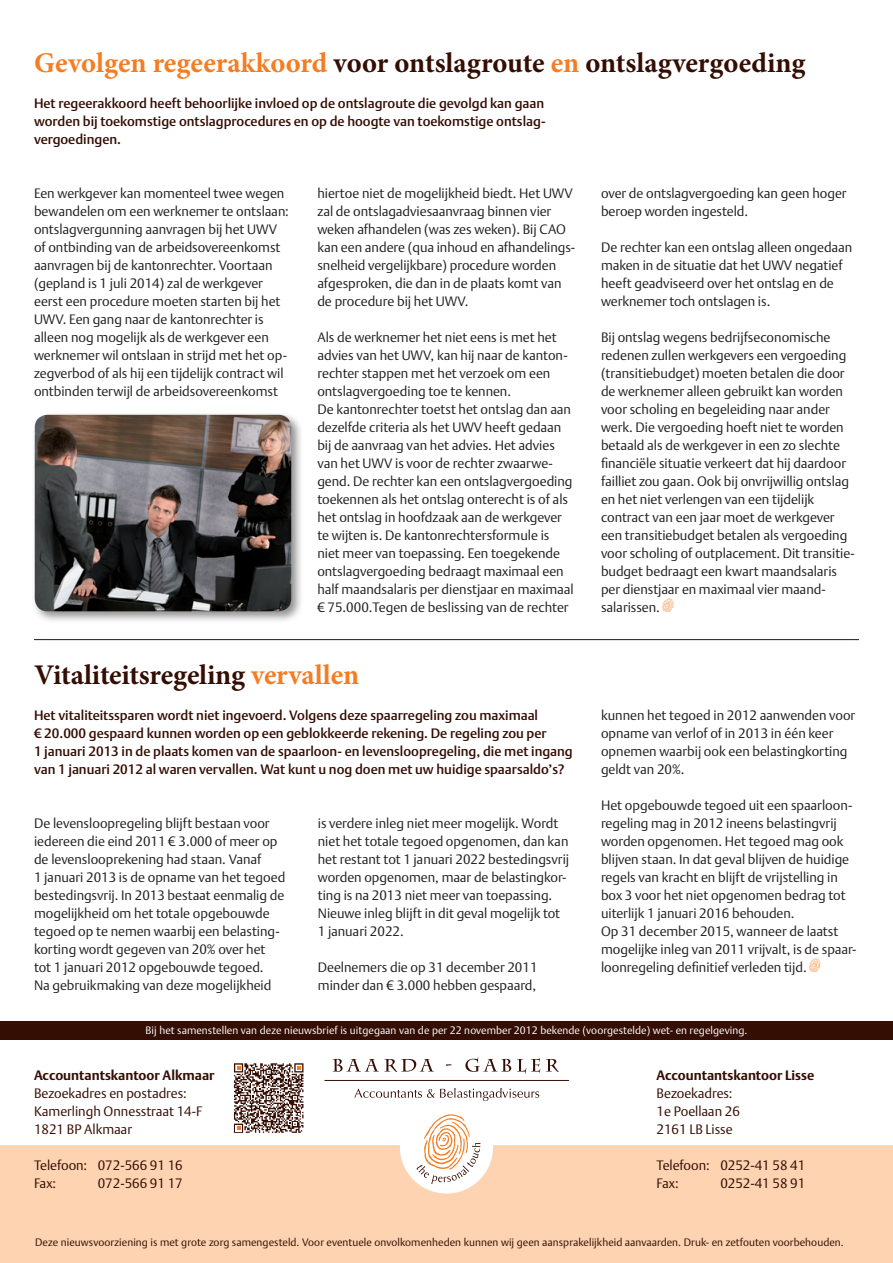
<style>
.page{position:relative;width:893px;height:1263px;background:#fff}
.page>*{position:absolute;margin:0;border:0;box-sizing:border-box;transform-origin:0 0}
.t1{font:700 28.5px "Minion Pro";letter-spacing:-.005em;color:#340d03}
.t2{font:300 13.5px/18px "DTL Argo T";color:#231f20}
.t3{font:500 13.5px/18px "DTL Argo T";color:#340d03;text-align:justify}
.t4{font:300 13.5px/18px "DTL Argo T";color:#340d03}
.t5{font:700 13.5px "DTL Argo T";color:#340d03}
.t6{font:300 10.65px "DTL Argo T";letter-spacing:.005em;color:#340d03}
.t7{font:300 10.65px "DTL Argo T";letter-spacing:.01em;color:#fff}
.s1{color:#f47d23}
</style>
<div class="page">
<div style="left:0;top:1145px;width:893px;height:118px;background:#fdd3b1"></div>
<svg style="left:233px;top:1063px;width:71px;height:69px"></svg>
<svg style="left:234px;top:1063px;width:69px;height:70px"></svg>
<div style="left:0;top:1021px;width:893px;height:18px;background:#340d03"></div>
<svg style="left:663px;top:599px;width:11px;height:13px"></svg>
<hr style="left:34px;top:639px;width:825px;height:1px;background:#340d03">
<svg style="left:809px;top:959px;width:11px;height:13px"></svg>
<svg style="left:354px;top:1088px;width:185px;height:13px"></svg>
<svg style="left:333px;top:1059px;width:101px;height:13px"></svg>
<svg style="left:446px;top:1064px;width:6px;height:2px"></svg>
<svg style="left:465px;top:1057px;width:46px;height:15px"></svg>
<svg style="left:517px;top:1058px;width:23px;height:16px"></svg>
<svg style="left:546px;top:1059px;width:13px;height:13px"></svg>
<hr style="left:324px;top:1080px;width:245px;height:1px;background:#340d03">
<svg style="left:416px;top:1114px;width:64px;height:70px"></svg>
<div style="left:31px;top:411px;width:273px;height:213px;background:#231f20;opacity:.5"></div>
<img style="left:35px;top:415px;width:256px;height:196px">
<h1 class="t1" style="left:34px;top:43px;width:773px"><span class="s1">Gevolgen regeerakkoord</span> voor ontslagroute <span class="s1">en</span> ontslagvergoeding</h1>
<p class="t3" style="left:34px;top:94px;width:513px">Het regeerakkoord heeft behoorlijke invloed op de ontslagroute die gevolgd kan gaan worden bij toekomstige ontslagprocedures en op de hoogte van toekomstige ontslag&shy;vergoedingen.</p>
<p class="t2" style="left:34px;top:184px;width:256px">Een werkgever kan momenteel twee wegen bewandelen om een werknemer te ontslaan: ontslagvergunning aanvragen bij het UWV of ontbinding van de arbeidsovereenkomst aanvragen bij de kantonrechter. Voortaan (gepland is 1 juli 2014) zal de werkgever eerst een procedure moeten starten bij het UWV. Een gang naar de kantonrechter is alleen nog mogelijk als de werkgever een werknemer wil ontslaan in strijd met het op&shy;zegverbod of als hij een tijdelijk contract wil ontbinden terwijl de arbeidsovereenkomst</p>
<p class="t2" style="left:317px;top:184px;width:259px">hiertoe niet de mogelijkheid biedt. Het UWV zal de ontslagadviesaanvraag binnen vier weken afhandelen (was zes weken). Bij CAO kan een andere (qua inhoud en afhandelings&shy;snelheid vergelijkbare) procedure worden afgesproken, die dan in de plaats komt van de procedure bij het UWV.</p>
<p class="t2" style="left:317px;top:328px;width:258px">Als de werknemer het niet eens is met het advies van het UWV, kan hij naar de kanton&shy;rechter stappen met het verzoek om een ontslagvergoeding toe te kennen.<br>De kantonrechter toetst het ontslag dan aan dezelfde criteria als het UWV heeft gedaan bij de aanvraag van het advies. Het advies van het UWV is voor de rechter zwaarwe&shy;gend. De rechter kan een ontslagvergoeding toekennen als het ontslag onterecht is of als het ontslag in hoofdzaak aan de werkgever te wijten is. De kantonrechtersformule is niet meer van toepassing. Een toegekende ontslagvergoeding bedraagt maximaal een half maandsalaris per dienstjaar en maximaal € 75.000.Tegen de beslissing van de rechter</p>
<h1 class="t1" style="left:34px;top:655px;width:327px">Vitaliteitsregeling <span class="s1">vervallen</span></h1>
<p class="t3" style="left:34px;top:706px;width:540px;text-align:left">Het vitaliteitssparen wordt niet ingevoerd. Volgens deze spaarregeling zou maximaal<br>€ 20.000 gespaard kunnen worden op een geblokkeerde rekening. De regeling zou per<br>1 januari 2013 in de plaats komen van de spaarloon- en levensloopregeling, die met ingang van 1 januari 2012 al waren vervallen. Wat kunt u nog doen met uw huidige spaarsaldo’s?</p>
<p class="t2" style="left:34px;top:814px;width:253px">De levensloopregeling blijft bestaan voor iedereen die eind 2011 € 3.000 of meer op de levenslooprekening had staan. Vanaf<br>1 januari 2013 is de opname van het tegoed bestedingsvrij. In 2013 bestaat eenmalig de mogelijkheid om het totale opgebouwde tegoed op te nemen waarbij een belasting&shy;korting wordt gegeven van 20% over het tot 1 januari 2012 opgebouwde tegoed.<br>Na gebruikmaking van deze mogelijkheid</p>
<p class="t2" style="left:318px;top:814px;width:253px">is verdere inleg niet meer mogelijk. Wordt niet het totale tegoed opgenomen, dan kan het restant tot 1 januari 2022 bestedingsvrij worden opgenomen, maar de belastingkor&shy;ting is na 2013 niet meer van toepassing.<br>Nieuwe inleg blijft in dit geval mogelijk tot 1 januari 2022.</p>
<p class="t2" style="left:318px;top:958px;width:221px">Deelnemers die op 31 december 2011 minder dan € 3.000 hebben gespaard,</p>
<p class="t2" style="left:601px;top:184px;width:247px">over de ontslagvergoeding kan geen hoger beroep worden ingesteld.</p>
<p class="t2" style="left:601px;top:238px;width:253px">De rechter kan een ontslag alleen ongedaan maken in de situatie dat het UWV negatief heeft geadviseerd over het ontslag en de werknemer toch ontslagen is.</p>
<p class="t2" style="left:601px;top:328px;width:255px">Bij ontslag wegens bedrijfseconomische redenen zullen werkgevers een vergoeding (transitiebudget) moeten betalen die door de werknemer alleen gebruikt kan worden voor scholing en begeleiding naar ander werk. Die vergoeding hoeft niet te worden betaald als de werkgever in een zo slechte financiële situatie verkeert dat hij daardoor failliet zou gaan. Ook bij onvrijwillig ontslag en het niet verlengen van een tijdelijk contract van een jaar moet de werkgever een transitiebudget betalen als vergoeding voor scholing of outplacement. Dit transitie&shy;budget bedraagt een kwart maandsalaris per dienstjaar en maximaal vier maand&shy;salarissen.</p>
<p class="t2" style="left:601px;top:706px;width:256px">kunnen het tegoed in 2012 aanwenden voor opname van verlof of in 2013 in één keer opnemen waarbij ook een belastingkorting geldt van 20%.</p>
<p class="t2" style="left:601px;top:796px;width:257px">Het opgebouwde tegoed uit een spaarloon&shy;regeling mag in 2012 ineens belastingvrij worden opgenomen. Het tegoed mag ook blijven staan. In dat geval blijven de huidige regels van kracht en blijft de vrijstelling in box 3 voor het niet opgenomen bedrag tot uiterlijk 1 januari 2016 behouden.<br>Op 31 december 2015, wanneer de laatst mogelijke inleg van 2011 vrijvalt, is de spaar&shy;loonregeling definitief verleden tijd.</p>
<p class="t7" style="left:146px;top:1023px;width:603px">Bij het samenstellen van deze nieuwsbrief is uitgegaan van de per 22 november 2012 bekende (voorgestelde) wet- en regelgeving.</p>
<p class="t5" style="left:657px;top:1067px;width:159px">Accountantskantoor Lisse</p>
<p class="t4" style="left:657px;top:1084px;width:85px">Bezoekadres:<br>1e Poellaan 26<br>2161 LB Lisse</p>
<p class="t4" style="left:657px;top:1156px;width:150px">Telefoon: 0252-41 58 41<br>Fax:</p>
<p class="t5" style="left:34px;top:1067px;width:182px">Accountantskantoor Alkmaar</p>
<p class="t4" style="left:34px;top:1084px;width:170px">Bezoekadres en postadres:<br>Kamerlingh Onnesstraat 14-F<br>1821 BP Alkmaar</p>
<p class="t4" style="left:34px;top:1156px;width:150px">Telefoon: 072-566 91 16<br>Fax:</p>
<p class="t4" style="left:720px;top:1174px;width:86px">0252-41 58 91</p>
<p class="t4" style="left:98px;top:1174px;width:86px">072-566 91 17</p>
<p class="t6" style="left:35px;top:1236px;width:810px">Deze nieuwsvoorziening is met grote zorg samengesteld. Voor eventuele onvolkomenheden kunnen wij geen aansprakelijkheid aanvaarden. Druk- en zetfouten voorbehouden.</p>
</div>
